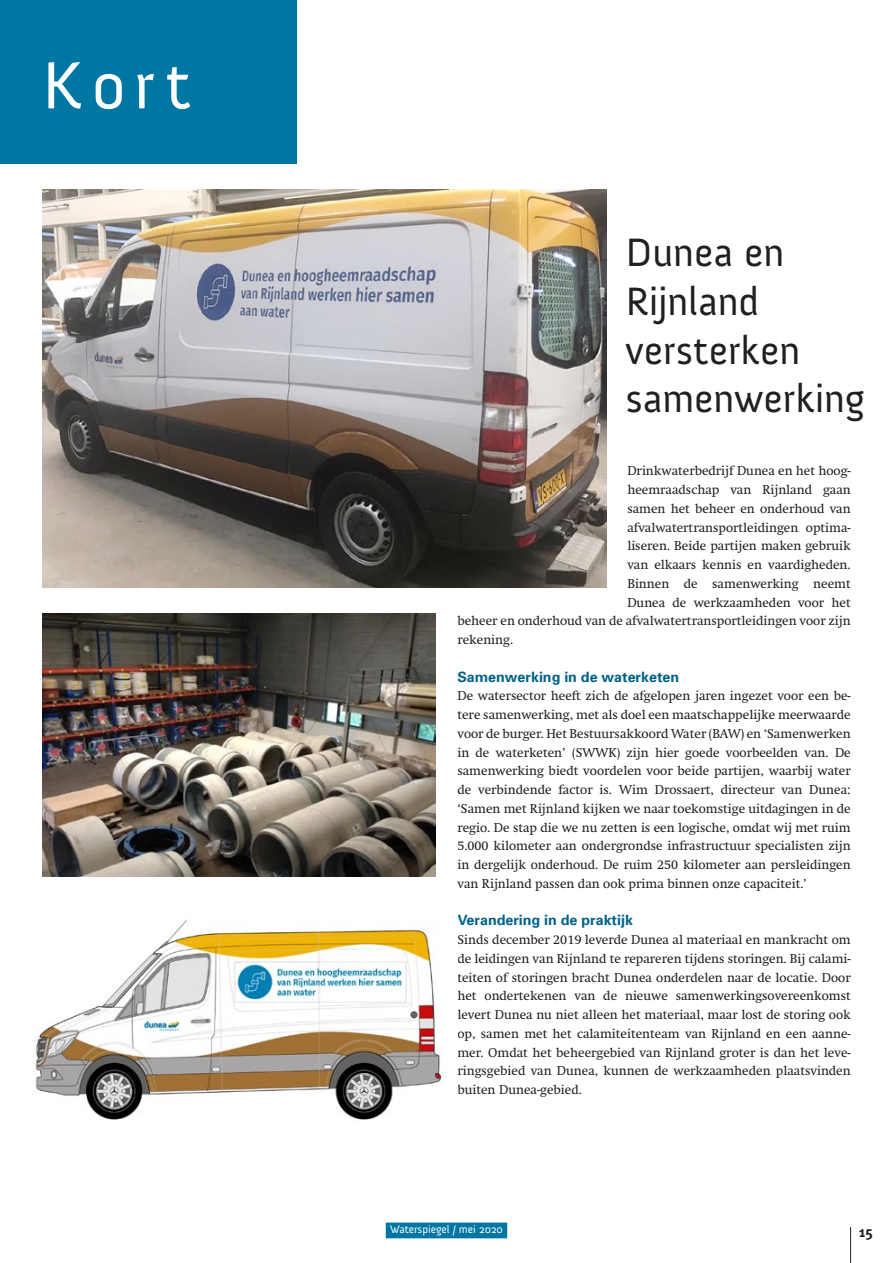
<style>
.page{position:relative;width:893px;height:1263px;background:#fff}
.page>*{position:absolute;margin:0;border:0;box-sizing:border-box;transform-origin:0 0}
.t1{font:68.1px "Anivers";color:#fff}
.t2{font:40.5px/48.6px "Anivers";letter-spacing:-.005em;color:#231f20}
.t3{font:700 15px "Meta Plus";color:#231f20}
.t4{font:700 14.25px "Univers";color:#006288}
.t5{font:12.75px/18.8px "Swift";color:#231f20;text-align:justify}
.t6{font:11.25px "Anivers";color:#fff}
</style>
<div class="page">
<hr style="left:850px;top:1227px;width:1px;height:36px;background:#231f20">
<div style="left:386px;top:1222px;width:121px;height:16px;background:#0076a3"></div>
<div style="left:0;top:0;width:297px;height:164px;background:#0076a3"></div>
<img style="left:43px;top:190px;width:563px;height:398px">
<img style="left:34px;top:920px;width:408px;height:200px">
<img style="left:42px;top:614px;width:394px;height:262px">
<h1 class="t1" style="left:42px;top:48px;width:150px">Kort</h1>
<h2 class="t2" style="left:625px;top:229px;width:241px">Dunea en<br>Rijnland versterken samenwerking</h2>
<p class="t5" style="left:627px;top:462px;width:225px">Drinkwaterbedrijf Dunea en het hoog-</p>
<p class="t5" style="left:627px;top:480px;width:225px">heemraadschap van Rijnland gaan</p>
<p class="t5" style="left:627px;top:499px;width:225px">samen het beheer en onderhoud van</p>
<p class="t5" style="left:627px;top:518px;width:225px">afvalwatertransportleidingen optima-</p>
<p class="t5" style="left:627px;top:537px;width:225px">liseren. Beide partijen maken gebruik</p>
<p class="t5" style="left:627px;top:555px;width:225px">van elkaars kennis en vaardigheden.</p>
<p class="t5" style="left:627px;top:574px;width:225px">Binnen de samenwerking neemt</p>
<p class="t5" style="left:627px;top:593px;width:225px">Dunea de werkzaamheden voor het</p>
<p class="t5" style="left:457px;top:612px;width:395px">beheer en onderhoud van de afvalwatertransportleidingen voor zijn</p>
<p class="t5" style="left:457px;top:630px;width:57px">rekening.</p>
<p class="t4" style="left:457px;top:667px;width:223px">Samenwerking in de waterketen</p>
<p class="t5" style="left:457px;top:687px;width:395px">De watersector heeft zich de afgelopen jaren ingezet voor een be&shy;tere samenwerking, met als doel een maatschappelijke meerwaarde voor de burger. Het Bestuursakkoord Water (BAW) en ‘Samenwerken in de waterketen’ (SWWK) zijn hier goede voorbeelden van. De samenwerking biedt voordelen voor beide partijen, waarbij water de verbindende factor is. Wim Drossaert, directeur van Dunea: ‘Samen met Rijnland kijken we naar toekomstige uitdagingen in de regio. De stap die we nu zetten is een logische, omdat wij met ruim 5.000 kilometer aan ondergrondse infrastructuur specialisten zijn in dergelijk onderhoud. De ruim 250 kilometer aan persleidingen van Rijnland passen dan ook prima binnen onze capaciteit.’</p>
<p class="t4" style="left:457px;top:911px;width:177px">Verandering in de praktijk</p>
<p class="t5" style="left:457px;top:930px;width:395px">Sinds december 2019 leverde Dunea al materiaal en mankracht om de leidingen van Rijnland te repareren tijdens storingen. Bij calami&shy;teiten of storingen bracht Dunea onderdelen naar de locatie. Door het ondertekenen van de nieuwe samenwerkingsovereenkomst levert Dunea nu niet alleen het materiaal, maar lost de storing ook op, samen met het calamiteitenteam van Rijnland en een aanne&shy;mer. Omdat het beheergebied van Rijnland groter is dan het leve&shy;ringsgebied van Dunea, kunnen de werkzaamheden plaatsvinden buiten Dunea-gebied.</p>
<p class="t6" style="left:390px;top:1223px;width:114px">Waterspiegel / mei 2020</p>
<p class="t3" style="left:859px;top:1223px;width:15px">15</p>
</div>
